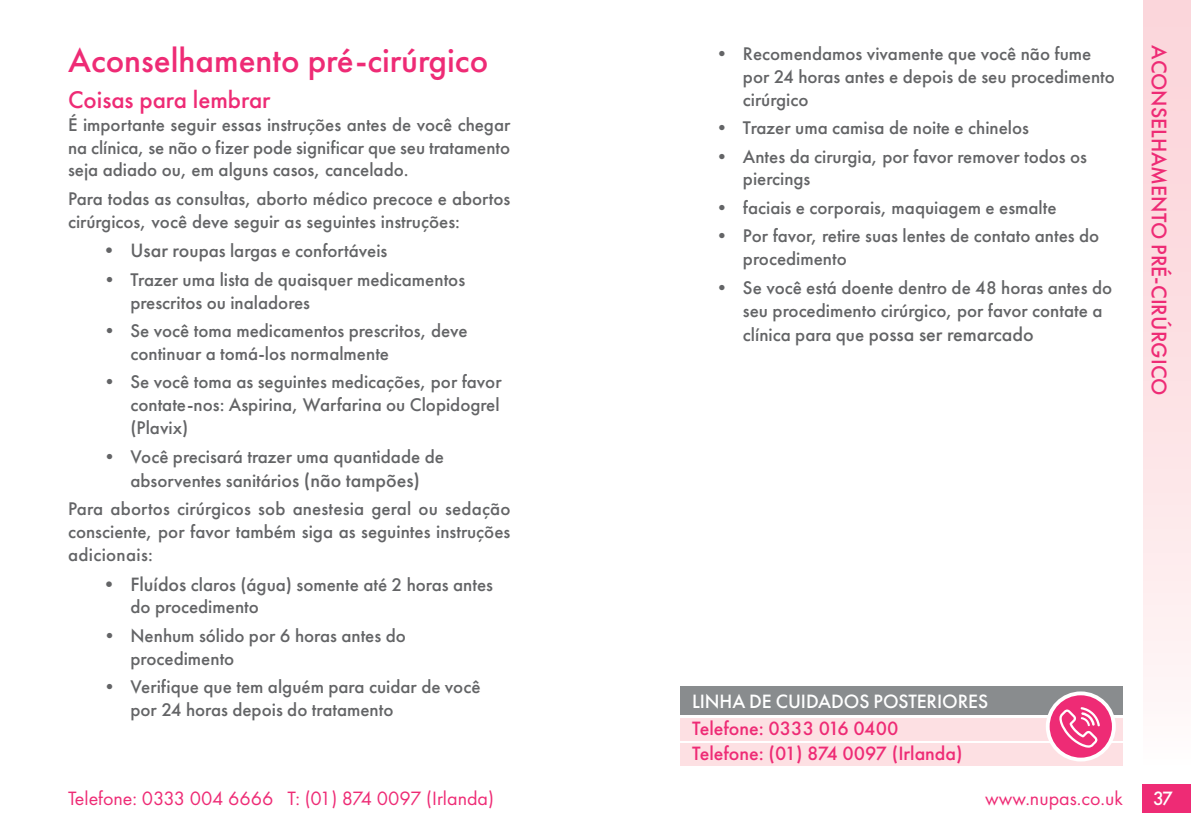
<style>
.page{position:relative;width:1191px;height:840px;background:#fff}
.page>*{position:absolute;margin:0;border:0;box-sizing:border-box;transform-origin:0 0}
.t1{font:500 35px "Futura PT";color:#ee2b75}
.t2{font:500 25px "Futura PT";color:#ee2b75}
.t3{font:500 22px "Futura PT";color:#ee2b75}
.t4{font:20px "Futura PT";color:#ee2b75}
.t5{font:500 20px "Futura PT";color:#ee2b75}
.t6{font:500 20px "Futura PT";color:#636466}
.t7{font:500 20px "Futura PT";letter-spacing:-.005em;color:#fff}
.t8{font:500 19px/22.8px "Futura PT";color:#636466}
.s1{font-size:20px}
.s2{font-size:19px}
</style>
<div class="page">
<div style="left:1143px;top:0;width:48px;height:770px;background:linear-gradient(to bottom,#fbd1d6,#fff8f8)"></div>
<div style="left:1142px;top:783px;width:49px;height:29px;background:#ee2b75"></div>
<div style="left:680px;top:686px;width:443px;height:28px;background:#898c8e"></div>
<div style="left:680px;top:717px;width:443px;height:23px;background:#fde0e3"></div>
<div style="left:680px;top:743px;width:443px;height:22px;background:#fde0e3"></div>
<svg style="left:1047px;top:693px;width:66px;height:66px;background:#f04989"></svg>
<div style="left:1045px;top:691px;width:70px;height:70px;border:4px solid #fff;border-radius:50%"></div>
<svg style="left:1059px;top:706px;width:41px;height:41px;background:#f15d96"></svg>
<h1 class="t1" style="left:68px;top:40px;width:422px">Aconselhamento pré-cirúrgico</h1>
<h2 class="t2" style="left:68px;top:85px;width:204px">Coisas para lembrar</h2>
<p class="t8" style="left:68px;top:113px;width:444px;text-align:justify">É importante seguir essas instruções antes de você chegar na clínica, se não o fizer pode significar que seu tratamento seja adiado ou, em alguns casos, cancelado.</p>
<p class="t8" style="left:68px;top:187px;width:444px">Para todas as consultas, aborto médico precoce e abortos cirúrgicos, você deve seguir as seguintes instruções:</p>
<p class="t8" style="left:99px;top:239px;width:290px"><span class="s1">• Usar ro</span>upas largas e confortáveis</p>
<p class="t8" style="left:130px;top:268px;width:336px;text-indent:-30px">• Trazer uma lista de quaisquer medicamentos prescritos ou inaladores</p>
<p class="t8" style="left:130px;top:319px;width:339px;text-indent:-30px">• Se você toma medicamentos prescritos, deve continuar a tomá-los normalmente</p>
<p class="t8" style="left:130px;top:370px;width:373px;text-align:justify;text-indent:-30px">• Se você toma as seguintes medicações, por favor contate-nos: Aspirina, Warfarina ou Clopidogrel (Plavix)</p>
<p class="t8" style="left:100px;top:444px;width:345px;line-height:24px;text-align:center">• Você precisará trazer uma quantidade de absorventes sanitári<span class="s1">os (não tampões)</span></p>
<p class="t8" style="left:68px;top:497px;width:444px;text-align:justify">Para abortos cirúrgicos sob anestesia geral ou sedação consciente, por favor também siga as seguintes instruções adicionais:</p>
<p class="t8" style="left:130px;top:572px;width:364px;text-indent:-31px"><span class="s1">• Fluídos</span> claros (água) somente até 2 horas antes do procedimento</p>
<p class="t8" style="left:130px;top:623px;width:277px;text-indent:-30px">• Nenhum sólido por 6 horas antes do procedimento</p>
<p class="t8" style="left:130px;top:675px;width:351px;text-indent:-30px">• Verifique que tem alguém para cuidar de você por 24 horas depois do tratamento</p>
<p class="t8" style="left:743px;top:42px;width:373px;text-indent:-30px">• Recomendamos vivamente que você não fume por 24 horas antes e depois de seu procedimento cirúrgico</p>
<p class="t8" style="left:712px;top:116px;width:318px">• Trazer uma camisa de noite e chinelos</p>
<p class="t8" style="left:743px;top:145px;width:346px;text-indent:-30px">• Antes da cirurgia, por favor remover todos os piercings</p>
<p class="t8" style="left:712px;top:196px;width:345px">• faciais e corporais, maquiagem e esmalte</p>
<p class="t8" style="left:743px;top:224px;width:358px;text-indent:-30px">• Por favor, retire suas lentes de contato antes do procedimento</p>
<p class="t8" style="left:743px;top:276px;width:371px;text-indent:-30px">• Se você está doente dentro de 48 horas antes do seu procedimento cirúrgico, por favor contate a</p>
<p class="t6" style="left:743px;top:322px;width:292px"><span class="s2">clínica para que p</span>ossa ser remarcado</p>
<p class="t3" style="left:1171px;top:45px;width:351px;rotate:90deg">ACONSELHAMENTO PRÉ-CIRÚRGICO</p>
<p class="t7" style="left:692px;top:689px;width:298px">LINHA DE CUIDADOS POSTERIORES</p>
<p class="t5" style="left:692px;top:716px;width:208px">Telefone: 0333 016 0400</p>
<p class="t5" style="left:692px;top:741px;width:272px">Telefone: (01) 874 0097 (Irlanda)</p>
<p class="t4" style="left:68px;top:790px;width:427px">Telefone: 0333 004 6666 T: (01) 874 0097 (Irlanda)</p>
<p class="t4" style="left:985px;top:790px;width:139px">www.nupas.co.uk</p>
<p class="t7" style="left:1153px;top:786px;width:22px">37</p>
</div>
